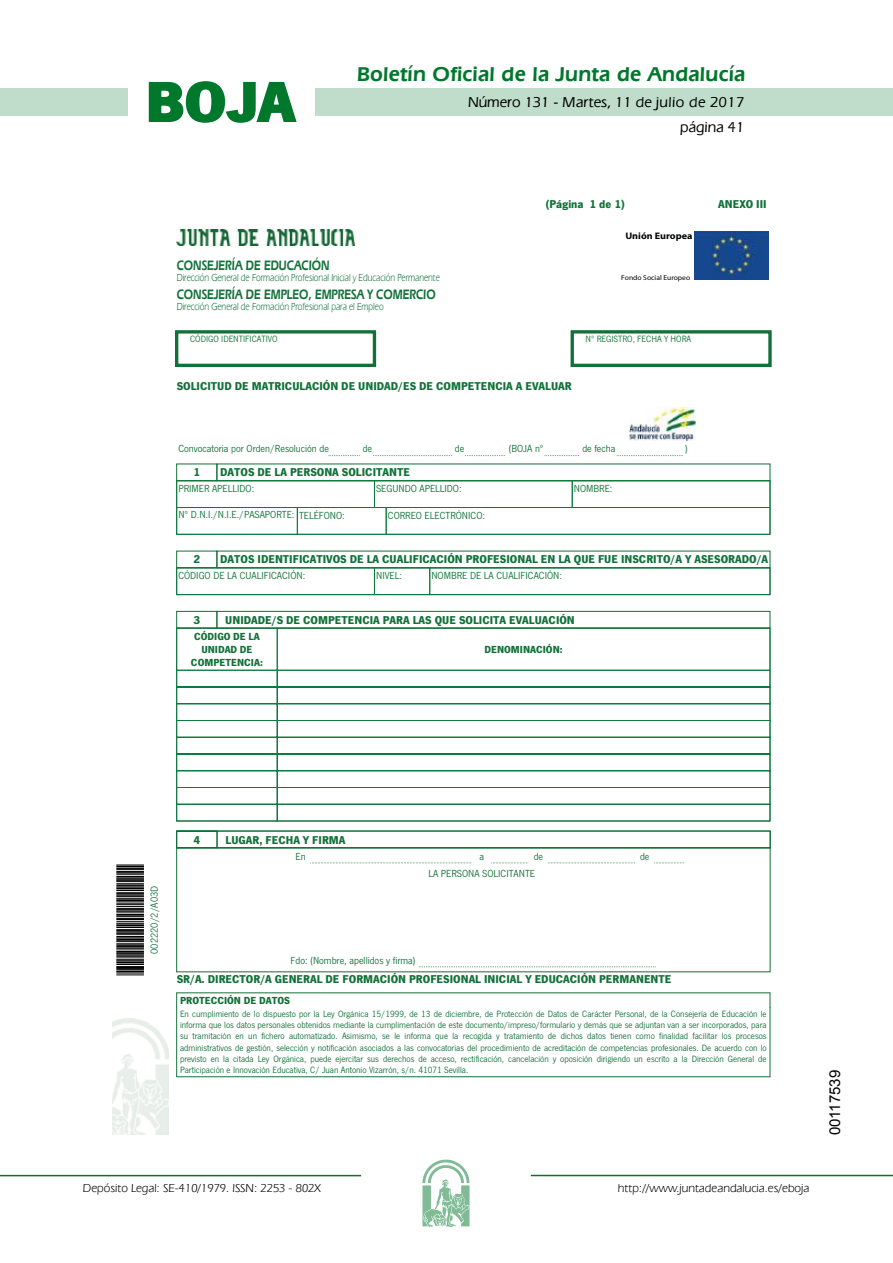
<style>
.page{position:relative;width:893px;height:1263px;background:#fff}
.page>*{position:absolute;margin:0;border:0;box-sizing:border-box;transform-origin:0 0}
.t1{font:700 57.75px "News Got T";color:#00782c;scale:1.14 1}
.t2{font:600 21px "Eras IT Cby BT";letter-spacing:.01em;color:#00782c}
.t3{font:500 15px/24.5px "Eras IT Cby BT";color:#000;text-align:right}
.t4{font:15px "Arial";color:#000}
.t5{font:600 14.25px "Eras IT Cby BT";color:#127139;scale:.8 1}
.t6{font:12px "Eras IT Cby BT";color:#000}
.t7{font:700 11.85px "News Got T";color:#127139}
.t8{font:10.65px "News Got T";color:#127139}
.t9{font:10.65px "Eras IT Cby BT";color:#127139;scale:.8 1}
.t10{font:700 10.65px/12.8px "News Got T";color:#127139;text-align:center}
.t11{font:9.45px/11.4px "News Got T";color:#127139;text-align:justify}
.t12{font:700 9.45px "Myriad Pro";color:#010202;scale:1.07 1}
.t13{font:7.05px "Myriad Pro";color:#010202;scale:1.07 1}
</style>
<div class="page">
<div style="left:315px;top:88px;width:577px;height:28px;background:#bfddca"></div>
<div style="left:0;top:88px;width:128px;height:28px;background:#bfddca"></div>
<hr style="left:0;top:1175px;width:361px;height:1px;background:#00782c">
<svg style="left:422px;top:1159px;width:47px;height:68px"></svg>
<hr style="left:531px;top:1175px;width:361px;height:1px;background:#00782c">
<svg style="left:148px;top:81px;width:149px;height:42px"></svg>
<div style="left:175px;top:330px;width:201px;height:37px;border:3px solid #127139"></div>
<div style="left:570px;top:330px;width:201px;height:37px;border:3px solid #127139"></div>
<img style="left:112px;top:1019px;width:57px;height:115px">
<img style="left:177px;top:229px;width:177px;height:17px">
<img style="left:694px;top:231px;width:74px;height:48px">
<img style="left:629px;top:407px;width:66px;height:34px">
<svg style="left:329px;top:455px;width:30px;height:1px"></svg>
<svg style="left:373px;top:455px;width:79px;height:1px"></svg>
<svg style="left:465px;top:455px;width:40px;height:1px"></svg>
<svg style="left:544px;top:455px;width:35px;height:1px"></svg>
<svg style="left:616px;top:455px;width:67px;height:1px"></svg>
<div style="left:176px;top:480px;width:594px;height:55px;border:1px solid #127139"></div>
<div style="left:176px;top:507px;width:121px;height:27px;border:1px solid #0d7b3e"></div>
<div style="left:297px;top:507px;width:89px;height:27px;border:1px solid #0d7b3e"></div>
<div style="left:386px;top:507px;width:384px;height:27px;border:1px solid #0d7b3e"></div>
<div style="left:176px;top:567px;width:594px;height:28px;border:1px solid #127139"></div>
<div style="left:176px;top:568px;width:198px;height:27px;border:1px solid #0d7b3e"></div>
<div style="left:374px;top:568px;width:56px;height:27px;border:1px solid #0d7b3e"></div>
<div style="left:429px;top:568px;width:341px;height:27px;border:1px solid #0d7b3e"></div>
<div style="left:176px;top:611px;width:41px;height:18px;border:1px solid #127139"></div>
<div style="left:216px;top:611px;width:554px;height:18px;border:1px solid #127139"></div>
<div style="left:176px;top:628px;width:101px;height:42px;border:1px solid #0d7b3e"></div>
<div style="left:277px;top:628px;width:493px;height:42px;border:1px solid #0d7b3e"></div>
<svg style="left:176px;top:670px;width:594px;height:151px"></svg>
<svg style="left:176px;top:830px;width:595px;height:19px"></svg>
<div style="left:217px;top:831px;width:553px;height:17px;border:1px solid #127139"></div>
<div style="left:176px;top:847px;width:594px;height:125px;border:1px solid #127139"></div>
<svg style="left:310px;top:863px;width:161px;height:1px"></svg>
<svg style="left:491px;top:863px;width:37px;height:1px"></svg>
<svg style="left:548px;top:863px;width:87px;height:1px"></svg>
<svg style="left:654px;top:863px;width:30px;height:1px"></svg>
<svg style="left:419px;top:967px;width:237px;height:1px"></svg>
<hr style="left:176px;top:993px;width:594px;height:1px;background:#127139">
<svg style="left:769px;top:993px;width:1px;height:14px"></svg>
<svg style="left:176px;top:993px;width:1px;height:14px"></svg>
<hr style="left:176px;top:1077px;width:594px;height:1px;background:#127139">
<hr style="left:769px;top:1007px;width:1px;height:70px;background:#127139">
<hr style="left:176px;top:1007px;width:1px;height:70px;background:#127139">
<svg style="left:116px;top:865px;width:28px;height:111px;background:#4e4e4e"></svg>
<h1 class="t1" style="left:145px;top:68px;width:133px">BOJA</h1>
<h2 class="t2" style="left:357px;top:62px;width:390px">Boletín Oficial de la Junta de Andalucía</h2>
<h3 class="t3" style="left:468px;top:90px;width:278px">Número 131 - Martes, 11 de julio de 2017 página 41</h3>
<p class="t7" style="left:545px;top:197px;width:81px">(Página 1 de 1)</p>
<p class="t7" style="left:718px;top:197px;width:50px">ANEXO III</p>
<h3 class="t5" style="left:177px;top:256px;width:193px">CONSEJERÍA DE EDUCACIÓN</h3>
<p class="t9" style="left:177px;top:272px;width:330px">Dirección General de Formación Profesional Inicial y Educación Permanente</p>
<h3 class="t5" style="left:177px;top:285px;width:325px">CONSEJERÍA DE EMPLEO, EMPRESA Y COMERCIO</h3>
<p class="t9" style="left:177px;top:301px;width:260px">Dirección General de Formación Profesional para el Empleo</p>
<p class="t12" style="left:625px;top:230px;width:64px">Unión Europea</p>
<p class="t13" style="left:621px;top:273px;width:66px">Fondo Social Europeo</p>
<p class="t11" style="left:190px;top:333px;width:89px">CÓDIGO IDENTIFICATIVO</p>
<p class="t11" style="left:585px;top:333px;width:107px">Nº REGISTRO, FECHA Y HORA</p>
<p class="t7" style="left:177px;top:379px;width:396px">SOLICITUD DE MATRICULACIÓN DE UNIDAD/ES DE COMPETENCIA A EVALUAR</p>
<p class="t8" style="left:178px;top:442px;width:152px">Convocatoria por Orden/Resolución de</p>
<p class="t8" style="left:363px;top:443px;width:11px">de</p>
<p class="t8" style="left:455px;top:443px;width:11px">de</p>
<p class="t8" style="left:508px;top:443px;width:36px">(BOJA nº</p>
<p class="t8" style="left:582px;top:443px;width:35px">de fecha</p>
<p class="t8" style="left:685px;top:443px;width:4px">)</p>
<p class="t7" style="left:193px;top:465px;width:8px">1</p>
<p class="t7" style="left:220px;top:465px;width:191px">DATOS DE LA PERSONA SOLICITANTE</p>
<p class="t8" style="left:178px;top:482px;width:77px">PRIMER APELLIDO:</p>
<p class="t8" style="left:376px;top:482px;width:87px">SEGUNDO APELLIDO:</p>
<p class="t8" style="left:574px;top:482px;width:40px">NOMBRE:</p>
<p class="t8" style="left:178px;top:509px;width:168px">Nº D.N.I./N.I.E./PASAPORTE: TELÉFONO:</p>
<p class="t8" style="left:388px;top:509px;width:99px">CORREO ELECTRÓNICO:</p>
<p class="t7" style="left:193px;top:552px;width:8px">2</p>
<p class="t7" style="left:220px;top:552px;width:549px">DATOS IDENTIFICATIVOS DE LA CUALIFICACIÓN PROFESIONAL EN LA QUE FUE INSCRITO/A Y ASESORADO/A</p>
<p class="t8" style="left:178px;top:569px;width:128px">CÓDIGO DE LA CUALIFICACIÓN:</p>
<p class="t8" style="left:376px;top:569px;width:27px">NIVEL:</p>
<p class="t8" style="left:431px;top:569px;width:132px">NOMBRE DE LA CUALIFICACIÓN:</p>
<p class="t7" style="left:193px;top:613px;width:8px">3</p>
<p class="t7" style="left:225px;top:613px;width:351px">UNIDADE/S DE COMPETENCIA PARA LAS QUE SOLICITA EVALUACIÓN</p>
<p class="t10" style="left:191px;top:630px;width:73px">CÓDIGO DE LA<br>UNIDAD DE<br>COMPETENCIA:</p>
<p class="t10" style="left:484px;top:643px;width:80px">DENOMINACIÓN:</p>
<p class="t8" style="left:149px;top:954px;width:69px;rotate:-90deg">002220/2/A03D</p>
<p class="t7" style="left:193px;top:833px;width:8px">4</p>
<p class="t7" style="left:225px;top:833px;width:121px">LUGAR, FECHA Y FIRMA</p>
<p class="t8" style="left:295px;top:850px;width:12px">En</p>
<p class="t8" style="left:479px;top:850px;width:6px">a</p>
<p class="t8" style="left:533px;top:850px;width:11px">de</p>
<p class="t8" style="left:640px;top:850px;width:11px">de</p>
<p class="t8" style="left:428px;top:867px;width:108px">LA PERSONA SOLICITANTE</p>
<p class="t8" style="left:290px;top:954px;width:126px">Fdo: (Nombre, apellidos y firma)</p>
<p class="t7" style="left:177px;top:972px;width:496px">SR/A. DIRECTOR/A GENERAL DE FORMACIÓN PROFESIONAL INICIAL Y EDUCACIÓN PERMANENTE</p>
<p class="t10" style="left:180px;top:994px;width:111px">PROTECCIÓN DE DATOS</p>
<p class="t11" style="left:180px;top:1008px;width:588px">En cumplimiento de lo dispuesto por la Ley Orgánica 15/1999, de 13 de diciembre, de Protección de Datos de Carácter Personal, de la Consejería de Educación le informa que los datos personales obtenidos mediante la cumplimentación de este documento/impreso/formulario y demás que se adjuntan van a ser incorporados, para su tramitación en un fichero automatizado. Asimismo, se le informa que la recogida y tratamiento de dichos datos tienen como finalidad facilitar los procesos administrativos de gestión, selección y notificación asociados a las convocatorias del procedimiento de acreditación de competencias profesionales. De acuerdo con lo previsto en la citada Ley Orgánica, puede ejercitar sus derechos de acceso, rectificación, cancelación y oposición dirigiendo un escrito a la Dirección General de Participación e Innovación Educativa, C/ Juan Antonio Vizarrón, s/n. 41071 Sevilla.</p>
<p class="t6" style="left:83px;top:1181px;width:239px">Depósito Legal: SE-410/1979. ISSN: 2253 - 802X</p>
<p class="t6" style="left:618px;top:1181px;width:193px">http://www.juntadeandalucia.es/eboja</p>
<h3 class="t4" style="left:825px;top:1135px;width:67px;rotate:-90deg">00117539</h3>
</div>
